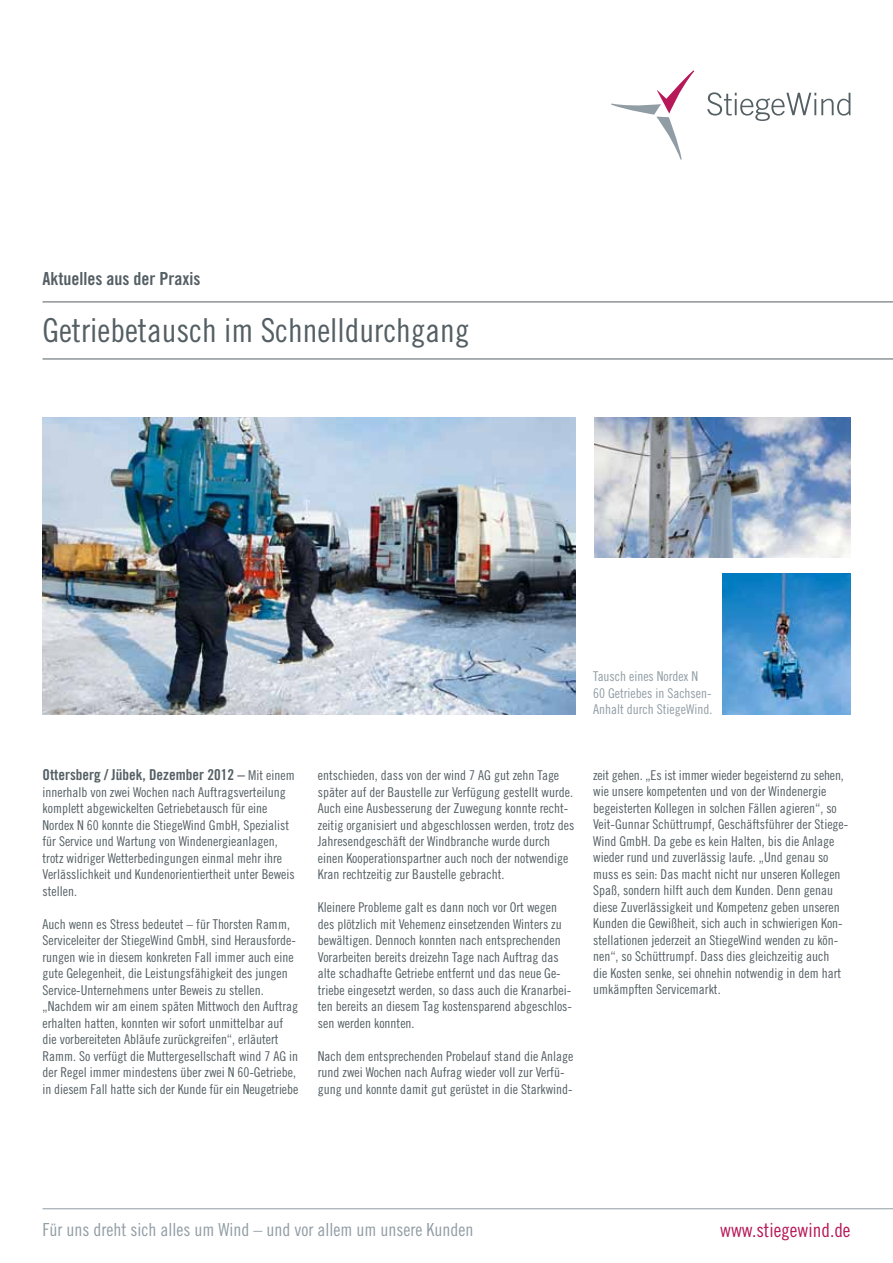
<style>
.page{position:relative;width:893px;height:1263px;background:#fff}
.page>*{position:absolute;margin:0;border:0;box-sizing:border-box;transform-origin:0 0}
.t1{font:33px "Trade Gothic Cond Eighteen";color:#545f64}
.t2{font:19.5px "Trade Gothic Cond Eighteen";color:#b71858}
.t3{font:18px "Trade Gothic Cond Eighteen";color:#919da4}
.t4{font:18px "Trade Gothic Bold Cond Twenty";color:#545f64}
.t5{font:15px "Trade Gothic Bold Cond Twenty";color:#545f64}
.t6{font:13.5px/16.5px "Trade Gothic Cond Eighteen";color:#545f64}
.t7{font:13.5px/16.5px "Trade Gothic Cond Eighteen";color:#919da4}
.s1{font-family:"Trade Gothic Cond Eighteen";font-size:13.5px}
</style>
<div class="page">
<svg style="left:707px;top:92px;width:143px;height:29px"></svg>
<svg style="left:611px;top:71px;width:83px;height:89px"></svg>
<hr style="left:43px;top:302px;width:850px;height:1px;background:#545f64">
<hr style="left:43px;top:359px;width:850px;height:1px;background:#545f64">
<img style="left:43px;top:417px;width:532px;height:297px">
<img style="left:722px;top:574px;width:128px;height:140px">
<img style="left:594px;top:417px;width:256px;height:140px">
<hr style="left:43px;top:1208px;width:850px;height:1px;background:#919da4">
<h3 class="t4" style="left:43px;top:268px;width:159px">Aktuelles aus der Praxis</h3>
<h1 class="t1" style="left:43px;top:310px;width:428px">Getriebetausch im Schnelldurchgang</h1>
<p class="t7" style="left:593px;top:668px;width:121px">Tausch eines Nordex N<br>60 Getriebes in Sachsen-<br>Anhalt durch StiegeWind.</p>
<p class="t5" style="left:43px;top:766px;width:254px">Ottersberg / Jübek, Dezember 2012 – <span class="s1">Mit einem</span></p>
<p class="t6" style="left:43px;top:783px;width:254px">innerhalb von zwei Wochen nach Auftragsverteilung komplett abgewickelten Getriebetausch für eine Nordex N 60 konnte die StiegeWind GmbH, Spezialist für Service und Wartung von Windenergieanlagen, trotz widriger Wetterbedingungen einmal mehr ihre Verlässlichkeit und Kundenorientiertheit unter Beweis stellen.</p>
<p class="t6" style="left:43px;top:915px;width:257px">Auch wenn es Stress bedeutet – für Thorsten Ramm, Serviceleiter der StiegeWind GmbH, sind Herausforde&shy;rungen wie in diesem konkreten Fall immer auch eine gute Gelegenheit, die Leistungsfähigkeit des jungen Service-Unternehmens unter Beweis zu stellen. „Nachdem wir am einem späten Mittwoch den Auftrag erhalten hatten, konnten wir sofort unmittelbar auf die vorbereiteten Abläufe zurückgreifen“, erläutert Ramm. So verfügt die Muttergesellschaft wind 7 AG in der Regel immer mindestens über zwei N 60-Getriebe, in diesem Fall hatte sich der Kunde für ein Neugetriebe</p>
<p class="t6" style="left:318px;top:767px;width:258px">entschieden, dass von der wind 7 AG gut zehn Tage später auf der Baustelle zur Verfügung gestellt wurde.<br>Auch eine Ausbesserung der Zuwegung konnte recht&shy;zeitig organisiert und abgeschlossen werden, trotz des Jahresendgeschäft der Windbranche wurde durch einen Kooperationspartner auch noch der notwendige Kran rechtzeitig zur Baustelle gebracht.</p>
<p class="t6" style="left:318px;top:899px;width:256px">Kleinere Probleme galt es dann noch vor Ort wegen des plötzlich mit Vehemenz einsetzenden Winters zu bewältigen. Dennoch konnten nach entsprechenden Vorarbeiten bereits dreizehn Tage nach Auftrag das alte schadhafte Getriebe entfernt und das neue Ge&shy;triebe eingesetzt werden, so dass auch die Kranarbei&shy;ten bereits an diesem Tag kostensparend abgeschlos&shy;sen werden konnten.</p>
<p class="t6" style="left:318px;top:1047px;width:257px">Nach dem entsprechenden Probelauf stand die Anlage rund zwei Wochen nach Aufrag wieder voll zur Verfü&shy;gung und konnte damit gut gerüstet in die Starkwind-</p>
<p class="t6" style="left:593px;top:767px;width:257px">zeit gehen. „Es ist immer wieder begeisternd zu sehen, wie unsere kompetenten und von der Windenergie begeisterten Kollegen in solchen Fällen agieren“, so Veit-Gunnar Schüttrumpf, Geschäftsführer der Stiege-Wind GmbH. Da gebe es kein Halten, bis die Anlage wieder rund und zuverlässig laufe. „Und genau so muss es sein: Das macht nicht nur unseren Kollegen Spaß, sondern hilft auch dem Kunden. Denn genau diese Zuverlässigkeit und Kompetenz geben unseren Kunden die Gewißheit, sich auch in schwierigen Kon&shy;stellationen jederzeit an StiegeWind wenden zu kön&shy;nen“, so Schüttrumpf. Dass dies gleichzeitig auch<br>die Kosten senke, sei ohnehin notwendig in dem hart umkämpften Servicemarkt.</p>
<h3 class="t3" style="left:43px;top:1219px;width:432px">Für uns dreht sich alles um Wind – und vor allem um unsere Kunden</h3>
<h2 class="t2" style="left:720px;top:1218px;width:132px">www.stiegewind.de</h2>
</div>
